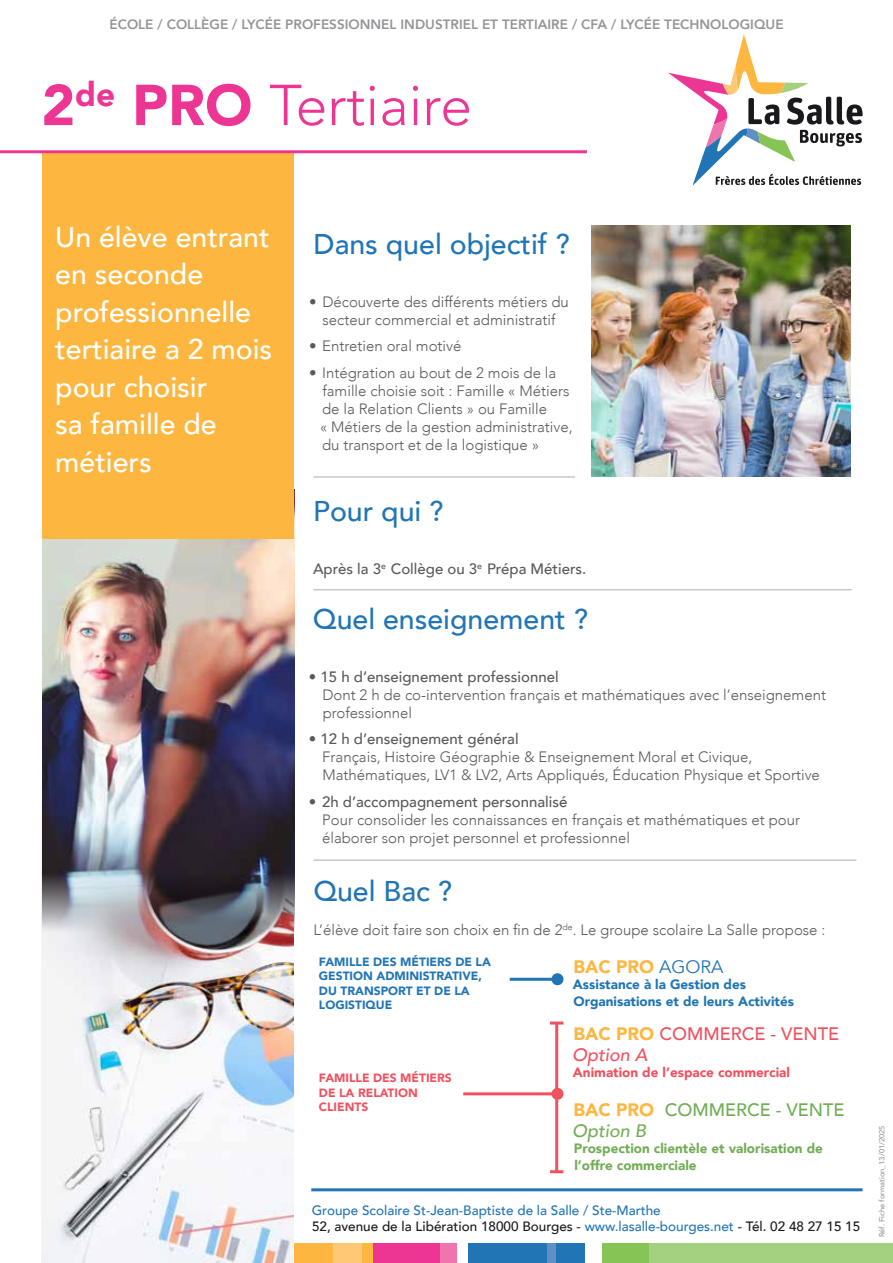
<style>
.page{position:relative;width:893px;height:1263px;background:#fff}
.page>*{position:absolute;margin:0;border:0;box-sizing:border-box;transform-origin:0 0}
.t1{font:300 57px "Avenir";color:#ed3694}
.t2{font:500 28.5px/37.5px "Avenir";color:#fff}
.t3{font:500 28.5px "Avenir";color:#2175b5}
.t4{font:500 18px/21.6px "Avenir";color:#f0515f}
.t5{font:500 18px/21.6px "Avenir";color:#72ad56}
.t6{font:900 18px "Avenir";color:#fdb740}
.t7{font:300 15px/18px "Avenir";color:#58595b}
.t8{font:500 15px "Avenir";color:#58595b}
.t9{font:500 13.5px/16.2px "Avenir";color:#2175b5}
.t10{font:800 13.5px "Avenir";color:#939598}
.t11{font:900 13.5px/16.2px "Avenir";color:#2175b5}
.t12{font:900 13.5px/16.2px "Avenir";color:#72ad56}
.t13{font:900 13.5px "Avenir";color:#f0515f}
.t14{font:900 12px/14.4px "Avenir";color:#2175b5}
.t15{font:900 12px/14.4px "Avenir";color:#f0515f}
.t16{font:500 7.5px "Avenir";color:#939598}
.s1{font-weight:900}
.s2{font-weight:400;color:#2175b5}
.s3{font-weight:900;color:#fdb740}
.s4{font-style:italic}
.s5{color:#19181c}
</style>
<div class="page">
<svg style="left:668px;top:34px;width:195px;height:152px"></svg>
<div style="left:373px;top:1244px;width:84px;height:19px;background:#ed3694"></div>
<div style="left:468px;top:1244px;width:116px;height:19px;background:#2175b5"></div>
<div style="left:43px;top:1244px;width:330px;height:19px;background:#fdb740"></div>
<div style="left:333px;top:1244px;width:29px;height:19px;background:#fec874"></div>
<div style="left:440px;top:1244px;width:17px;height:19px;background:#f175ad"></div>
<div style="left:548px;top:1244px;width:8px;height:19px;background:#618ec4"></div>
<div style="left:602px;top:1244px;width:62px;height:19px;background:#86c555"></div>
<div style="left:650px;top:1244px;width:243px;height:19px;background:#a3d180"></div>
<hr style="left:311px;top:1188px;width:552px;height:3px;background:#2175b5">
<img style="left:41px;top:805px;width:252px;height:458px">
<img style="left:43px;top:538px;width:251px;height:416px">
<hr style="left:313px;top:476px;width:262px;height:2px;background:#c7c8ca">
<hr style="left:313px;top:859px;width:543px;height:2px;background:#c7c8ca">
<img style="left:592px;top:225px;width:258px;height:251px">
<div style="left:43px;top:152px;width:251px;height:386px;background:#fdb740"></div>
<hr style="left:0;top:150px;width:587px;height:3px;background:#ed3694">
<hr style="left:555px;top:1023px;width:3px;height:149px;background:#f0515f">
<svg style="left:550px;top:1021px;width:13px;height:3px"></svg>
<svg style="left:550px;top:1170px;width:13px;height:3px"></svg>
<hr style="left:463px;top:1092px;width:94px;height:3px;background:#f0515f">
<div style="left:551px;top:1088px;width:12px;height:12px;background:#f0515f;border-radius:50%"></div>
<hr style="left:510px;top:978px;width:47px;height:3px;background:#2175b5">
<div style="left:551px;top:973px;width:12px;height:12px;background:#2175b5;border-radius:50%"></div>
<hr style="left:313px;top:589px;width:539px;height:1px;background:#c7c8ca">
<p class="t10" style="left:110px;top:13px;width:675px">ÉCOLE / COLLÈGE / LYCÉE PROFESSIONNEL INDUSTRIEL ET TERTIAIRE / CFA / LYCÉE TECHNOLOGIQUE</p>
<h1 class="t1" style="left:42px;top:72px;width:432px"><span class="s1">2</span><sup>de</sup> <span class="s1">PRO</span> Tertiaire</h1>
<h2 class="t2" style="left:55px;top:217px;width:218px">Un élève entrant en seconde professionnelle tertiaire a 2 mois pour choisir<br>sa famille de métiers</h2>
<h2 class="t3" style="left:314px;top:219px;width:258px">Dans quel objectif ?</h2>
<p class="t7" style="left:309px;top:293px;width:261px;text-align:center">• Découverte des différents métiers du secteur commercial et administratif</p>
<p class="t7" style="left:309px;top:337px;width:154px">• Entretien oral motivé</p>
<p class="t7" style="left:320px;top:364px;width:254px;text-indent:-11px">• Intégration au bout de 2 mois de la famille choisie soit : Famille « Métiers de la Relation Clients » ou Famille<br>« Métiers de la gestion administrative, du transport et de la logistique »</p>
<h2 class="t3" style="left:313px;top:486px;width:132px">Pour qui ?</h2>
<p class="t8" style="left:313px;top:556px;width:275px">Après la 3<sup>e</sup> Collège ou 3<sup>e</sup> Prépa Métiers.</p>
<h2 class="t3" style="left:313px;top:594px;width:276px">Quel enseignement ?</h2>
<p class="t8" style="left:309px;top:663px;width:251px">• 15 h d’enseignement professionnel</p>
<p class="t7" style="left:322px;top:686px;width:505px">Dont 2 h de co-intervention français et mathématiques avec l’enseignement professionnel</p>
<p class="t8" style="left:309px;top:726px;width:211px">• 12 h d’enseignement général</p>
<p class="t7" style="left:322px;top:748px;width:499px">Français, Histoire Géographie &amp; Enseignement Moral et Civique,<br>Mathématiques, LV1 &amp; LV2, Arts Appliqués, Éducation Physique et Sportive</p>
<p class="t8" style="left:309px;top:788px;width:260px">• 2h d’accompagnement personnalisé</p>
<p class="t7" style="left:322px;top:811px;width:479px">Pour consolider les connaissances en français et mathématiques et pour élaborer son projet personnel et professionnel</p>
<h2 class="t3" style="left:313px;top:866px;width:140px">Quel Bac ?</h2>
<p class="t7" style="left:313px;top:921px;width:514px">L’élève doit faire son choix en fin de 2<sup>de</sup>. Le groupe scolaire La Salle propose :</p>
<p class="t14" style="left:319px;top:954px;width:173px">FAMILLE DES MÉTIERS DE LA<br>GESTION ADMINISTRATIVE,<br>DU TRANSPORT ET DE LA<br>LOGISTIQUE</p>
<p class="t15" style="left:319px;top:1070px;width:134px">FAMILLE DES MÉTIERS<br>DE LA RELATION<br>CLIENTS</p>
<p class="t6" style="left:574px;top:951px;width:152px">BAC PRO <span class="s2">AGORA</span></p>
<p class="t11" style="left:573px;top:976px;width:223px">Assistance à la Gestion des<br>Organisations et de leurs Activités</p>
<p class="t4" style="left:572px;top:1021px;width:268px"><span class="s3">BAC PRO</span> COMMERCE - VENTE<br><span class="s4">Option A</span></p>
<p class="t13" style="left:573px;top:1061px;width:219px">Animation de l’espace commercial</p>
<p class="t5" style="left:572px;top:1097px;width:274px"><span class="s3">BAC PRO</span> COMMERCE - VENTE<br><span class="s4">Option B</span></p>
<p class="t12" style="left:574px;top:1140px;width:250px">Prospection clientèle et valorisation de l’offre commerciale</p>
<p class="t9" style="left:312px;top:1201px;width:550px">Groupe Scolaire St-Jean-Baptiste de la Salle / Ste-Marthe<br><span class="s5">52, avenue de la Libération 18000 Bourges -</span> www.lasalle-bourges.net <span class="s5">- Tél. 02 48 27 15 15</span></p>
<p class="t16" style="left:875px;top:1237px;width:113px;rotate:-90deg">Réf. Fiche formation_13/01/2025</p>
</div>
